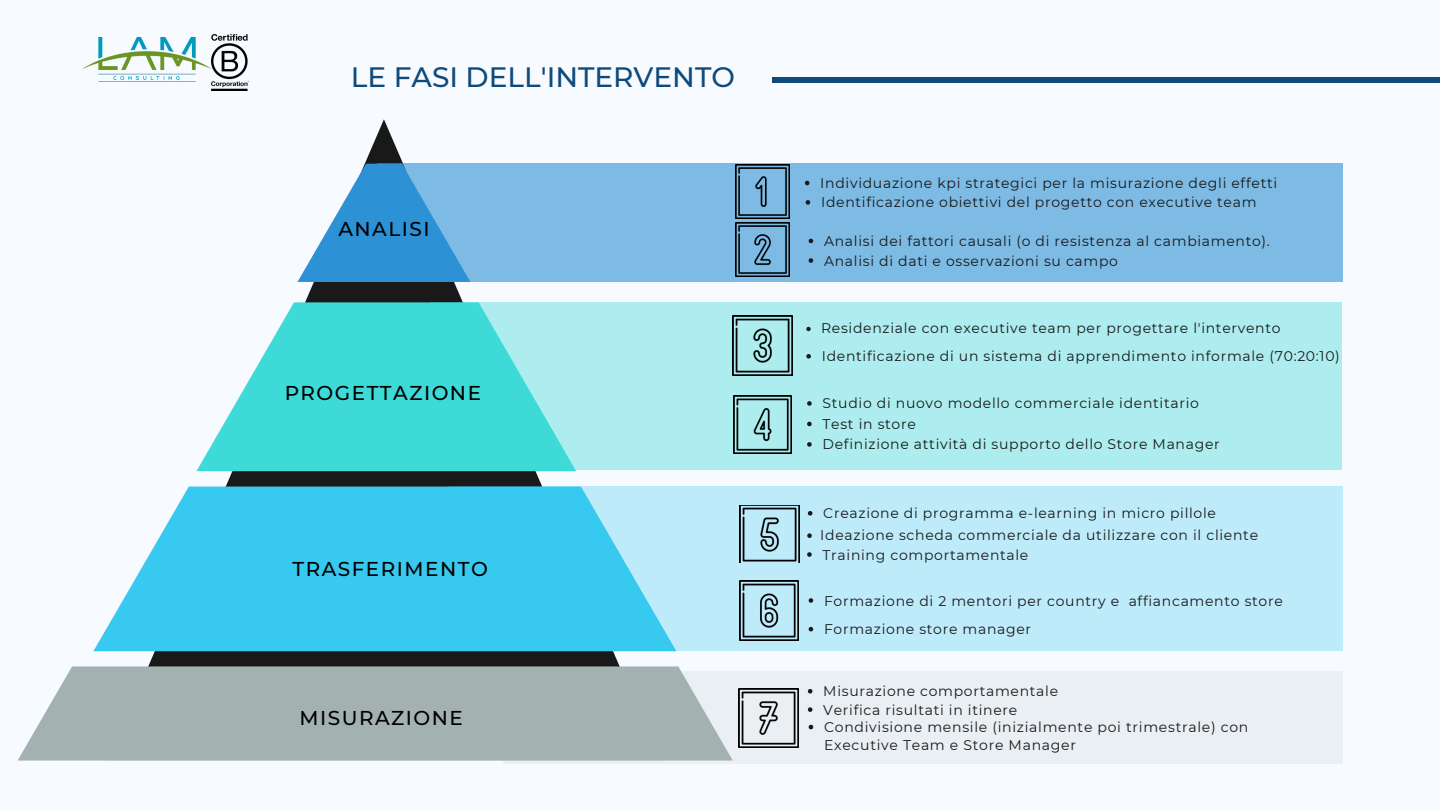
<style>
.page{position:relative;width:1440px;height:810px;background:#f7faff}
.page>*{position:absolute;margin:0;border:0;box-sizing:border-box;transform-origin:0 0}
.t1{font:500 28px "Montserrat";color:#104a7b}
.t2{font:500 20px "Montserrat";letter-spacing:.075em;color:#000}
.t3{font:14px/20.5px "Montserrat";letter-spacing:.05em;color:#191919}
</style>
<div class="page">
<svg style="left:108px;top:119px;width:552px;height:547px"></svg>
<div style="left:377px;top:164px;width:966px;height:118px;background:#7dbbe5"></div>
<div style="left:503px;top:672px;width:839px;height:92px;background:#eaeff3"></div>
<svg style="left:18px;top:666px;width:715px;height:95px;background:#a8b6b6"></svg>
<div style="left:450px;top:487px;width:893px;height:164px;background:#beebfa"></div>
<svg style="left:196px;top:302px;width:380px;height:169px;fill:#3edad8"></svg>
<svg style="left:93px;top:487px;width:583px;height:164px;fill:#37c9ef"></svg>
<svg style="left:430px;top:302px;width:912px;height:168px;background:#a0eaec"></svg>
<svg style="left:297px;top:164px;width:173px;height:118px"></svg>
<img style="left:736px;top:223px;width:54px;height:54px">
<img style="left:736px;top:164px;width:54px;height:54px">
<img style="left:732px;top:315px;width:60px;height:60px">
<img style="left:739px;top:505px;width:60px;height:58px">
<img style="left:739px;top:581px;width:60px;height:59px">
<img style="left:733px;top:395px;width:59px;height:59px">
<img style="left:739px;top:688px;width:59px;height:59px">
<svg style="left:805px;top:181px;width:4px;height:4px"></svg>
<svg style="left:806px;top:200px;width:4px;height:5px"></svg>
<svg style="left:809px;top:239px;width:4px;height:4px"></svg>
<svg style="left:809px;top:258px;width:4px;height:5px"></svg>
<svg style="left:806px;top:327px;width:5px;height:4px"></svg>
<svg style="left:806px;top:354px;width:5px;height:5px"></svg>
<svg style="left:807px;top:401px;width:5px;height:5px"></svg>
<svg style="left:807px;top:422px;width:5px;height:4px"></svg>
<svg style="left:807px;top:442px;width:5px;height:5px"></svg>
<svg style="left:808px;top:511px;width:4px;height:5px"></svg>
<svg style="left:807px;top:533px;width:5px;height:5px"></svg>
<svg style="left:807px;top:552px;width:5px;height:5px"></svg>
<svg style="left:809px;top:598px;width:4px;height:5px"></svg>
<svg style="left:809px;top:627px;width:4px;height:4px"></svg>
<svg style="left:808px;top:689px;width:4px;height:5px"></svg>
<svg style="left:808px;top:707px;width:4px;height:5px"></svg>
<svg style="left:809px;top:725px;width:4px;height:4px"></svg>
<div style="left:772px;top:78px;width:668px;height:5px;background:#104a7b"></div>
<img style="left:82px;top:38px;width:129px;height:42px">
<img style="left:211px;top:35px;width:38px;height:56px">
<h1 class="t1" style="left:351px;top:60px;width:386px">LE FASI DELL'INTERVENTO</h1>
<h2 class="t2" style="left:338px;top:217px;width:93px">ANALISI</h2>
<h2 class="t2" style="left:285px;top:381px;width:198px">PROGETTAZIONE</h2>
<h2 class="t2" style="left:292px;top:556px;width:197px">TRASFERIMENTO</h2>
<p class="t3" style="left:820px;top:173px;width:458px">Individuazione kpi strategici per la misurazione degli effetti</p>
<p class="t3" style="left:821px;top:192px;width:437px">Identificazione obiettivi del progetto con executive team</p>
<p class="t3" style="left:824px;top:231px;width:447px;line-height:19.6px">Analisi dei fattori causali (o di resistenza al cambiamento).<br>Analisi di dati e osservazioni su campo</p>
<p class="t3" style="left:821px;top:314px;width:520px;line-height:28.4px">Residenziale con executive team per progettare l'intervento<br>Identificazione di un sistema di apprendimento informale (70:20:10)</p>
<p class="t3" style="left:823px;top:393px;width:399px">Studio di nuovo modello commerciale identitario<br>Test in store<br>Definizione attività di supporto dello Store Manager</p>
<p class="t3" style="left:820px;top:502px;width:439px;line-height:21.9px">Creazione di programma e-learning in micro pillole<br>Ideazione scheda commerciale da utilizzare con il cliente</p>
<p class="t3" style="left:823px;top:544px;width:207px">Training comportamentale</p>
<p class="t3" style="left:824px;top:586px;width:460px;line-height:28.7px">Formazione di 2 mentori per country e affiancamento store<br>Formazione store manager</p>
<p class="t3" style="left:823px;top:681px;width:236px">Misurazione comportamentale</p>
<h2 class="t2" style="left:300px;top:706px;width:165px">MISURAZIONE</h2>
<p class="t3" style="left:823px;top:701px;width:427px;line-height:17.9px">Verifica risultati in itinere<br>Condivisione mensile (inizialmente poi trimestrale) con<br>Executive Team e Store Manager</p>
</div>
